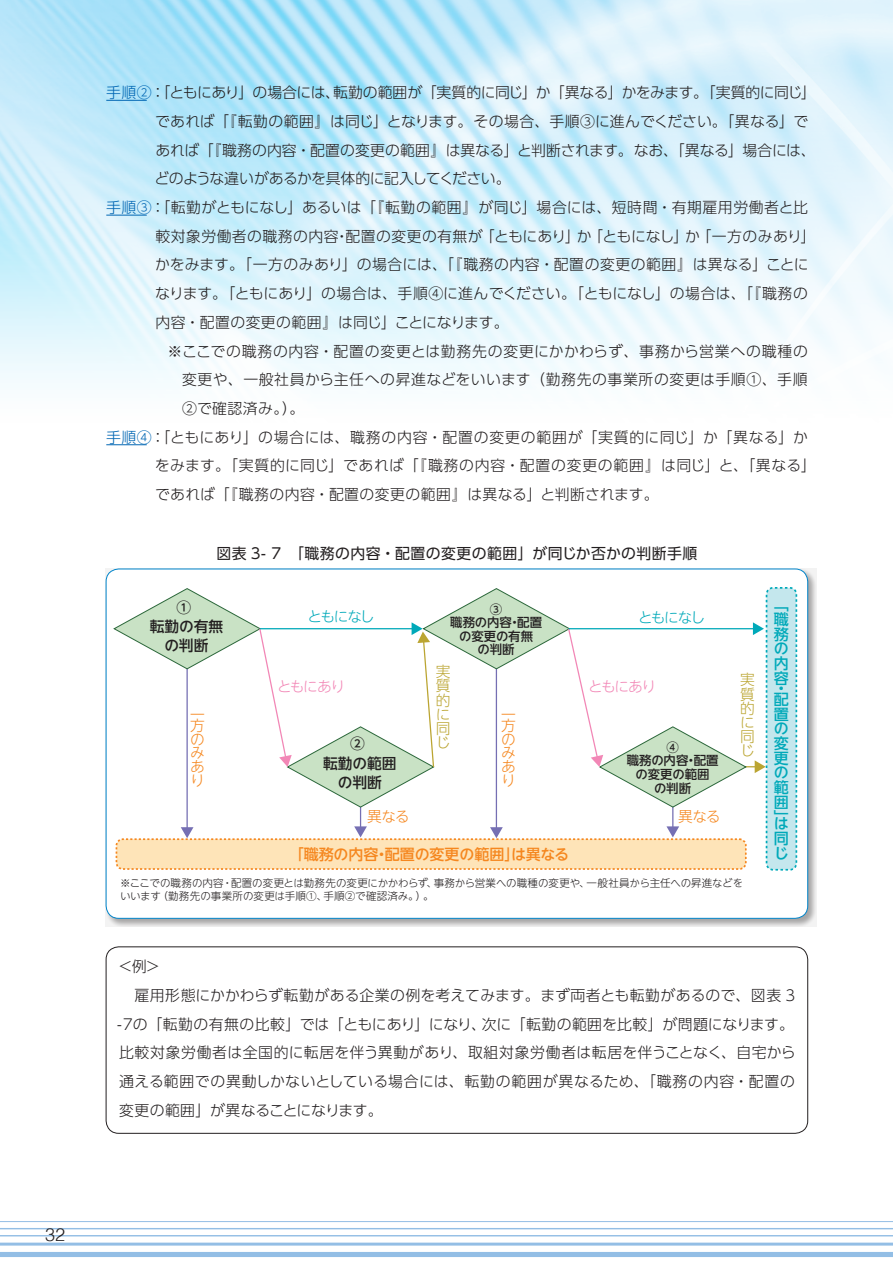
<style>
.page{position:relative;width:893px;height:1263px;background:#fff}
.page>*{position:absolute;margin:0;border:0;box-sizing:border-box;transform-origin:0 0}
.t1{font:300 18px "Helvetica";color:#231f20}
.t2{font:500 15px "UD Shin Go NT Pr 6 N";letter-spacing:-.01em;color:#f5871f}
.t3{font:500 15px "UD Shin Go NT Pr 6 N";color:#00a9b9}
.t4{font:300 14.85px "UD Shin Go Pr 6 N";letter-spacing:.015em;color:#231f20}
.t5{font:300 14.85px "UD Shin Go Pr 6 N";letter-spacing:.035em;color:#231f20}
.t6{font:300 14.85px "UD Shin Go Pr 6 N";letter-spacing:-.035em;color:#231f20}
.t7{font:300 14.85px "UD Shin Go Pr 6 N";letter-spacing:.055em;color:#231f20}
.t8{font:300 14.85px "UD Shin Go Pr 6 N";letter-spacing:.045em;color:#231f20}
.t9{font:300 14.85px "UD Shin Go Pr 6 N";letter-spacing:.05em;color:#231f20}
.t10{font:300 14.85px "UD Shin Go Pr 6 N";letter-spacing:.04em;color:#231f20}
.t11{font:14.85px "UD Shin Go Pr 6 N";letter-spacing:.03em;color:#231f20}
.t12{font:300 14.85px "UD Shin Go Pr 6 N";letter-spacing:-.015em;color:#231f20}
.t13{font:300 14.7px "UD Shin Go NT Pr 6 N";letter-spacing:-.065em;color:#f5871f}
.t14{font:500 14.7px/19.2px "UD Shin Go NT Pr 6 N";letter-spacing:-.005em;color:#231f20;text-align:center}
.t15{font:300 14.7px "UD Shin Go NT Pr 6 N";color:#bba532}
.t16{font:300 14.7px "UD Shin Go NT Pr 6 N";letter-spacing:-.115em;color:#00a9b9}
.t17{font:300 14.7px "UD Shin Go NT Pr 6 N";letter-spacing:-.1em;color:#f287b6}
.t18{font:500 12.45px/13.6px "UD Shin Go NT Pr 6 N";letter-spacing:-.005em;color:#231f20;text-align:center}
.t19{font:300 10.5px/12.8px "UD Shin Go NT Pr 6 N";color:#231f20}
.s1{color:#0166b3}
</style>
<div class="page">
<img style="left:0;top:0;width:893px;height:1246px">
<hr style="left:0;top:1228px;width:893px;height:1px;background:#93bee5">
<hr style="left:0;top:1235px;width:893px;height:1px;background:#93bee5">
<hr style="left:0;top:1242px;width:893px;height:3px;background:#93bee5">
<hr style="left:0;top:1221px;width:893px;height:1px;background:#93bee5">
<div style="left:0;top:1252px;width:893px;height:5px;background:#93bee5"></div>
<svg style="left:105px;top:568px;width:712px;height:359px"></svg>
<div style="left:106px;top:569px;width:702px;height:349px;background:#fff;border-radius:13px"></div>
<hr style="left:106px;top:100px;width:41px;height:1px;background:#0166b3">
<hr style="left:106px;top:215px;width:41px;height:1px;background:#0166b3">
<hr style="left:106px;top:444px;width:41px;height:1px;background:#0166b3">
<div style="left:106px;top:947px;width:702px;height:186px;border:1px solid #231f20;border-radius:13px"></div>
<hr style="left:673px;top:766px;width:83px;height:1px;background:#bba532">
<svg style="left:755px;top:760px;width:11px;height:13px"></svg>
<div style="left:116px;top:839px;width:630px;height:30px;background:#fee4b8;border-radius:6px"></div>
<div style="left:116px;top:838px;width:631px;height:32px;border:2px dashed #f5871f;border-radius:6px"></div>
<div style="left:766px;top:588px;width:30px;height:282px;background:#c4e7ed;border-radius:6px"></div>
<div style="left:766px;top:587px;width:31px;height:283px;border:2px dashed #00a9b9;border-radius:6px"></div>
<hr style="left:186px;top:625px;width:2px;height:204px;background:#756fb3">
<svg style="left:181px;top:827px;width:12px;height:11px"></svg>
<hr style="left:360px;top:749px;width:1px;height:79px;background:#756fb3">
<svg style="left:354px;top:826px;width:13px;height:11px"></svg>
<hr style="left:496px;top:625px;width:1px;height:204px;background:#756fb3">
<svg style="left:490px;top:827px;width:13px;height:11px"></svg>
<hr style="left:672px;top:749px;width:1px;height:79px;background:#756fb3">
<svg style="left:666px;top:826px;width:13px;height:11px"></svg>
<hr style="left:569px;top:628px;width:186px;height:1px;background:#00a9b9">
<svg style="left:753px;top:622px;width:11px;height:13px"></svg>
<svg style="left:113px;top:588px;width:634px;height:220px"></svg>
<p class="t6" style="left:106px;top:80px;width:711px"><span class="s1">手順②</span>：「ともにあり」の場合には、転勤の範囲が「実質的に同じ」か「異なる」かをみます。「実質的に同じ」</p>
<p class="t4" style="left:155px;top:109px;width:655px">であれば「『転勤の範囲』は同じ」となります。その場合、手順③に進んでください。「異なる」で</p>
<p class="t4" style="left:155px;top:138px;width:662px">あれば「『職務の内容・配置の変更の範囲』は異なる」と判断されます。なお、「異なる」場合には、</p>
<p class="t6" style="left:155px;top:167px;width:358px">どのような違いがあるかを具体的に記入してください。</p>
<p class="t5" style="left:106px;top:195px;width:703px"><span class="s1">手順③</span>：「転勤がともになし」あるいは「『転勤の範囲』が同じ」場合には、短時間・有期雇用労働者と比</p>
<p class="t4" style="left:155px;top:224px;width:662px">較対象労働者の職務の内容・配置の変更の有無が「ともにあり」か「ともになし」か「一方のみあり」</p>
<p class="t5" style="left:155px;top:253px;width:655px">かをみます。「一方のみあり」の場合には、「『職務の内容・配置の変更の範囲』は異なる」ことに</p>
<p class="t4" style="left:155px;top:281px;width:654px">なります。「ともにあり」の場合は、手順④に進んでください。「ともになし」の場合は、「『職務の</p>
<p class="t4" style="left:155px;top:310px;width:355px">内容・配置の変更の範囲』は同じ」ことになります。</p>
<p class="t9" style="left:168px;top:339px;width:642px">※ここでの職務の内容・配置の変更とは勤務先の変更にかかわらず、事務から営業への職種の</p>
<p class="t10" style="left:182px;top:368px;width:627px">変更や、一般社員から主任への昇進などをいいます（勤務先の事業所の変更は手順①、手順</p>
<p class="t4" style="left:182px;top:396px;width:124px">②で確認済み。）。</p>
<p class="t7" style="left:106px;top:425px;width:703px"><span class="s1">手順④</span>：「ともにあり」の場合には、職務の内容・配置の変更の範囲が「実質的に同じ」か「異なる」か</p>
<p class="t8" style="left:155px;top:454px;width:663px">をみます。「実質的に同じ」であれば「『職務の内容・配置の変更の範囲』は同じ」と、「異なる」</p>
<p class="t4" style="left:155px;top:482px;width:505px">であれば「『職務の内容・配置の変更の範囲』は異なる」と判断されます。</p>
<p class="t11" style="left:216px;top:541px;width:482px">図表 3- 7 「職務の内容・配置の変更の範囲」が同じか否かの判断手順</p>
<p class="t14" style="left:150px;top:597px;width:75px">①<br>転勤の有無の判断</p>
<p class="t16" style="left:308px;top:605px;width:69px">ともになし</p>
<p class="t18" style="left:450px;top:602px;width:93px">③<br>職務の内容・配置の変更の有無<br>の判断</p>
<p class="t16" style="left:638px;top:606px;width:69px">ともになし</p>
<p class="t13" style="left:190px;top:703px;width:16px">一</p>
<p class="t13" style="left:190px;top:713px;width:16px">方</p>
<p class="t13" style="left:190px;top:727px;width:16px">の</p>
<p class="t13" style="left:190px;top:741px;width:16px">み</p>
<p class="t13" style="left:190px;top:755px;width:16px">あ</p>
<p class="t13" style="left:190px;top:769px;width:16px">り</p>
<p class="t17" style="left:277px;top:675px;width:69px">ともにあり</p>
<p class="t14" style="left:323px;top:734px;width:75px">②<br>転勤の範囲の判断</p>
<p class="t15" style="left:436px;top:659px;width:16px">実</p>
<p class="t15" style="left:436px;top:674px;width:16px">質</p>
<p class="t15" style="left:436px;top:689px;width:16px">的</p>
<p class="t15" style="left:436px;top:702px;width:16px">に</p>
<p class="t15" style="left:436px;top:716px;width:16px">同</p>
<p class="t15" style="left:436px;top:731px;width:16px">じ</p>
<p class="t13" style="left:501px;top:703px;width:16px">一</p>
<p class="t13" style="left:501px;top:713px;width:16px">方</p>
<p class="t13" style="left:501px;top:727px;width:16px">の</p>
<p class="t13" style="left:501px;top:741px;width:16px">み</p>
<p class="t13" style="left:501px;top:755px;width:16px">あ</p>
<p class="t13" style="left:501px;top:769px;width:16px">り</p>
<p class="t17" style="left:588px;top:675px;width:69px">ともにあり</p>
<p class="t18" style="left:627px;top:740px;width:93px">④<br>職務の内容・配置の変更の範囲<br>の判断</p>
<p class="t15" style="left:740px;top:667px;width:16px">実</p>
<p class="t15" style="left:740px;top:682px;width:16px">質</p>
<p class="t15" style="left:740px;top:697px;width:16px">的</p>
<p class="t15" style="left:740px;top:711px;width:16px">に</p>
<p class="t15" style="left:740px;top:725px;width:16px">同</p>
<p class="t15" style="left:740px;top:739px;width:16px">じ</p>
<p class="t13" style="left:367px;top:805px;width:44px">異なる</p>
<p class="t13" style="left:678px;top:805px;width:44px">異なる</p>
<p class="t2" style="left:289px;top:842px;width:282px">「職務の内容・配置の変更の範囲」は異なる</p>
<p class="t19" style="left:120px;top:876px;width:625px">※ここでの職務の内容・配置の変更とは勤務先の変更にかかわらず、事務から営業への職種の変更や、一般社員から主任への昇進などをいいます（勤務先の事業所の変更は手順①、手順②で確認済み。）。</p>
<p class="t3" style="left:774px;top:592px;width:17px">「</p>
<p class="t3" style="left:774px;top:607px;width:17px">職</p>
<p class="t3" style="left:774px;top:622px;width:17px">務</p>
<p class="t3" style="left:774px;top:636px;width:17px">の</p>
<p class="t3" style="left:774px;top:651px;width:17px">内</p>
<p class="t3" style="left:774px;top:666px;width:17px">容</p>
<p class="t3" style="left:774px;top:676px;width:17px">・</p>
<p class="t3" style="left:774px;top:687px;width:17px">配</p>
<p class="t3" style="left:774px;top:702px;width:17px">置</p>
<p class="t3" style="left:774px;top:716px;width:17px">の</p>
<p class="t3" style="left:774px;top:731px;width:17px">変</p>
<p class="t3" style="left:774px;top:746px;width:17px">更</p>
<p class="t3" style="left:774px;top:760px;width:17px">の</p>
<p class="t3" style="left:774px;top:775px;width:17px">範</p>
<p class="t3" style="left:774px;top:790px;width:17px">囲</p>
<p class="t3" style="left:774px;top:805px;width:17px">」</p>
<p class="t3" style="left:774px;top:812px;width:17px">は</p>
<p class="t3" style="left:774px;top:826px;width:17px">同</p>
<p class="t3" style="left:774px;top:841px;width:17px">じ</p>
<p class="t4" style="left:118px;top:954px;width:44px">＜例＞</p>
<p class="t4" style="left:134px;top:983px;width:662px">雇用形態にかかわらず転勤がある企業の例を考えてみます。まず両者とも転勤があるので、図表 3</p>
<p class="t4" style="left:117px;top:1012px;width:678px">-７の「転勤の有無の比較」では「ともにあり」になり、次に「転勤の範囲を比較」が問題になります。</p>
<p class="t4" style="left:119px;top:1040px;width:678px">比較対象労働者は全国的に転居を伴う異動があり、取組対象労働者は転居を伴うことなく、自宅から</p>
<p class="t5" style="left:119px;top:1069px;width:677px">通える範囲での異動しかないとしている場合には、転勤の範囲が異なるため、「職務の内容・配置の</p>
<p class="t12" style="left:119px;top:1098px;width:265px">変更の範囲」が異なることになります。</p>
<p class="t1" style="left:45px;top:1219px;width:22px">32</p>
</div>
